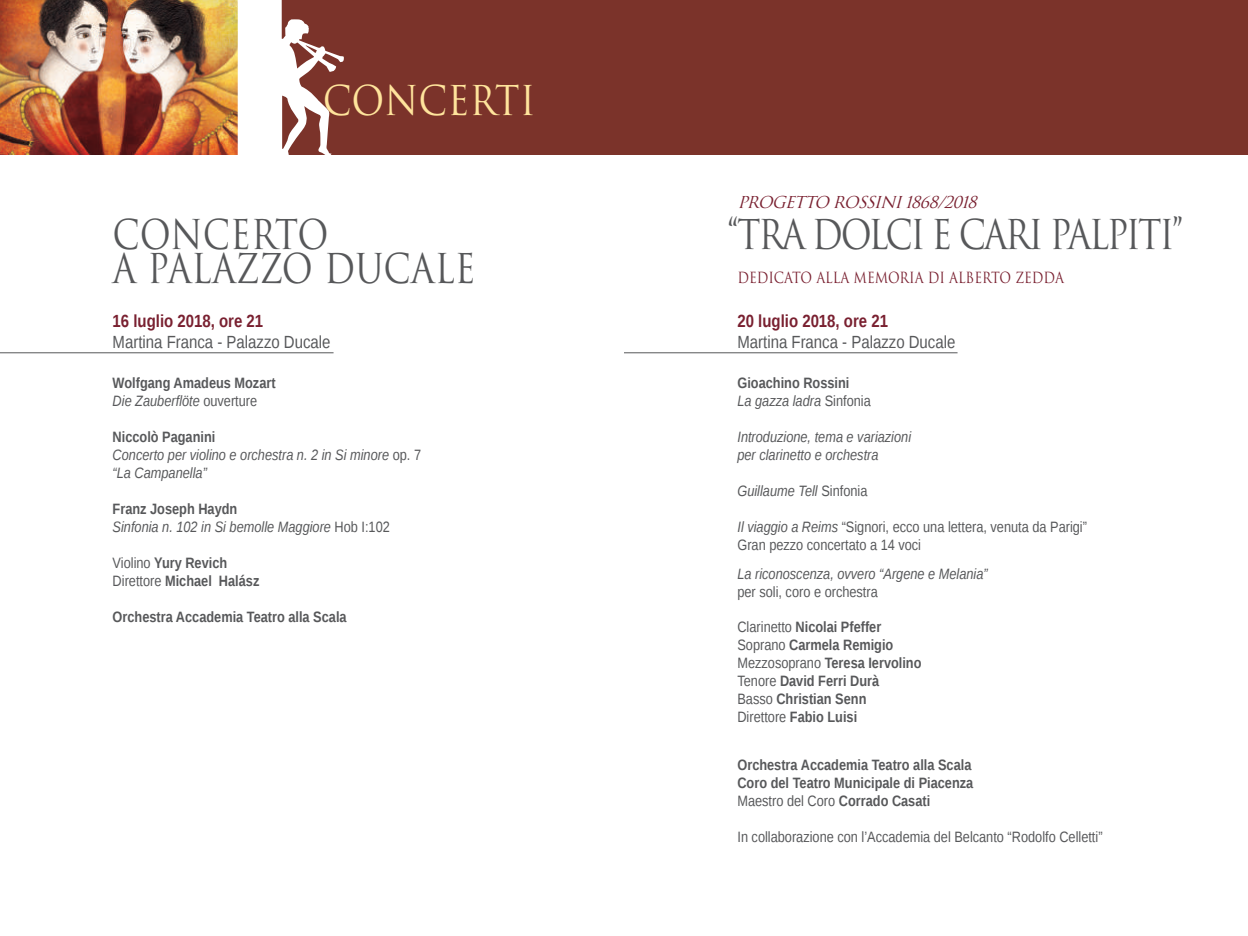
<style>
.page{position:relative;width:1248px;height:936px;background:#fff}
.page>*{position:absolute;margin:0;border:0;box-sizing:border-box;transform-origin:0 0}
.t1{font:40px "Trajan";letter-spacing:-.07em;color:#57585a;scale:.85 1}
.t2{font:40px/34px "Trajan";color:#57585a;scale:.85 1}
.t3{font:40px "Trajan";color:#ffe49c;scale:.9 1}
.t4{font:17.6px "Liberation Sans";color:#57585a;scale:.85 1}
.t5{font:700 17.6px "Liberation Sans";color:#792030;scale:.85 1}
.t6{font:italic 16px "Trajan Pro 3";color:#792030}
.t7{font:700 15px/18px "Liberation Sans";color:#57585a;scale:.85 1}
.t8{font:italic 15px/18px "Liberation Sans";color:#57585a;scale:.85 1}
.t9{font:15px/18px "Liberation Sans";color:#57585a;scale:.85 1}
.t10{font:15px "Trajan";color:#792030;scale:.85 1}
.s1{font-weight:400;font-style:italic}
.s2{font-weight:400}
.s3{font-weight:700;font-style:normal}
.s4{font-style:normal}
.s5{font-style:italic}
</style>
<div class="page">
<div style="left:0;top:0;width:1247px;height:154px;background:#7b332a"></div>
<hr style="left:624px;top:352px;width:333px;height:1px;background:#57585a">
<hr style="left:0;top:352px;width:333px;height:1px;background:#57585a">
<img style="left:0;top:0;width:238px;height:154px">
<svg style="left:238px;top:0;width:106px;height:155px"></svg>
<h1 class="t3" style="left:323px;top:76px;width:238px">CONCERTI</h1>
<h1 class="t2" style="left:113px;top:218px;width:428px">CONCERTO<br>A PALAZZO DUCALE</h1>
<p class="t5" style="left:113px;top:309px;width:179px">16 luglio 2018, ore 21</p>
<p class="t4" style="left:113px;top:332px;width:258px">Martina Franca - Palazzo Ducale</p>
<p class="t7" style="left:113px;top:373px;width:193px">Wolfgang Amadeus Mozart<br><span class="s1">Die Zauberflöte</span> <span class="s2">ouverture</span></p>
<p class="t8" style="left:113px;top:427px;width:364px"><span class="s3">Niccolò Paganini<br></span>Concerto per violino e orchestra n. 2 in Si minore <span class="s4">op. 7 </span>“La Campanella”</p>
<p class="t8" style="left:113px;top:499px;width:328px"><span class="s3">Franz Joseph Haydn<br></span>Sinfonia n. 102 in Si bemolle Maggiore <span class="s4">Hob I:102</span></p>
<p class="t7" style="left:113px;top:553px;width:174px"><span class="s2">Violino</span> Yury Revich<br><span class="s2">Direttore</span> Michael Halász</p>
<p class="t7" style="left:113px;top:607px;width:277px">Orchestra Accademia Teatro alla Scala</p>
<p class="t6" style="left:737px;top:191px;width:247px">PROGETTO ROSSINI1868/2018</p>
<h1 class="t1" style="left:727px;top:211px;width:537px">“TRA DOLCI E CARI PALPITI”</h1>
<p class="t10" style="left:737px;top:269px;width:385px">DEDICATO ALLA MEMORIA DI ALBERTO ZEDDA</p>
<p class="t5" style="left:737px;top:309px;width:179px">20 luglio 2018, ore 21</p>
<p class="t4" style="left:737px;top:332px;width:258px">Martina Franca - Palazzo Ducale</p>
<p class="t7" style="left:737px;top:373px;width:158px">Gioachino Rossini<br><span class="s1">La gazza ladra</span> <span class="s2">Sinfonia</span></p>
<p class="t8" style="left:737px;top:427px;width:206px">Introduzione, tema e variazioni per clarinetto e orchestra</p>
<p class="t8" style="left:737px;top:481px;width:154px">Guillaume Tell <span class="s4">Sinfonia</span></p>
<p class="t9" style="left:737px;top:518px;width:413px"><span class="s5">Il viaggio a Reims</span> “Signori, ecco una lettera, venuta da Parigi”<br>Gran pezzo concertato a 14 voci</p>
<p class="t8" style="left:737px;top:564px;width:296px">La riconoscenza, ovvero “Argene e Melania”</p>
<p class="t9" style="left:737px;top:583px;width:167px">per soli, coro e orchestra</p>
<p class="t7" style="left:737px;top:617px;width:218px"><span class="s2">Clarinetto</span> Nicolai Pfeffer<br><span class="s2">Soprano</span> Carmela Remigio<br><span class="s2">Mezzosoprano</span> Teresa Iervolino<br><span class="s2">Tenore</span> David Ferri Durà<br><span class="s2">Basso</span> Christian Senn<br><span class="s2">Direttore</span> Fabio Luisi</p>
<p class="t7" style="left:737px;top:755px;width:279px">Orchestra Accademia Teatro alla Scala<br>Coro del Teatro Municipale di Piacenza<br><span class="s2">Maestro del Coro</span> Corrado Casati</p>
<p class="t9" style="left:737px;top:827px;width:431px">In collaborazione con l’Accademia del Belcanto “Rodolfo Celletti”</p>
</div>
